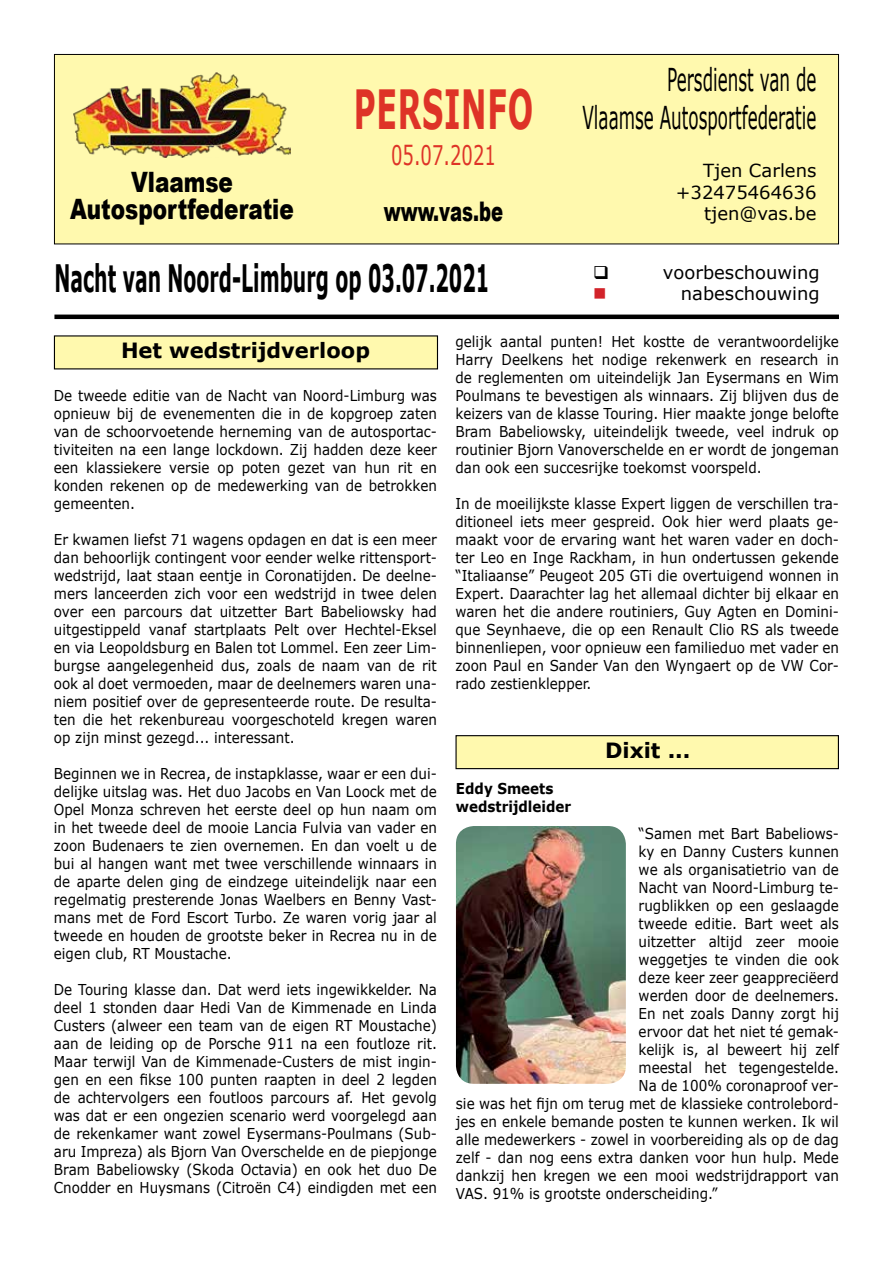
<style>
.page{position:relative;width:893px;height:1263px;background:#fff}
.page>*{position:absolute;margin:0;border:0;box-sizing:border-box;transform-origin:0 0}
.t1{font:700 54px "Verdana";letter-spacing:.025em;color:#de3327;scale:.56 1}
.t2{font:700 37.8px "Verdana";color:#000;scale:.5 1}
.t3{font:31.5px/37.8px "Verdana";color:#000;text-align:right;scale:.53 1}
.t4{font:900 28.05px/27px "Arial";color:#000;text-align:center;scale:.77 1}
.t5{font:900 27px "Arial";color:#000;scale:.67 1}
.t6{font:27px "Verdana";color:#de3327;scale:.67 1}
.t7{font:700 21px "Verdana";color:#000}
.t8{font:18px/21.6px "Verdana";color:#000;text-align:right}
.t9{font:18px "Wingdings";color:#d2232a}
.t10{font:15px/18px "Verdana";color:#000;text-align:justify;scale:.9 1}
.t11{font:700 15px/18px "Verdana";color:#000;scale:.9 1}
</style>
<div class="page">
<div style="left:54px;top:336px;width:383px;height:33px;background:#fff9ae"></div>
<div style="left:54px;top:54px;width:784px;height:190px;background:#fff9ae"></div>
<div style="left:54px;top:54px;width:785px;height:190px;border:1px solid #000"></div>
<img style="left:73px;top:73px;width:218px;height:85px">
<hr style="left:54px;top:315px;width:785px;height:4px;background:#000">
<div style="left:456px;top:736px;width:382px;height:33px;background:#fff9ae"></div>
<div style="left:455px;top:735px;width:384px;height:34px;border:1px solid #000"></div>
<img style="left:456px;top:826px;width:170px;height:258px">
<h3 class="t4" style="left:70px;top:168px;width:292px">Vlaamse<br>Autosportfederatie</h3>
<h1 class="t1" style="left:354px;top:75px;width:322px">PERSINFO</h1>
<h3 class="t6" style="left:391px;top:136px;width:158px">05.07.2021</h3>
<h3 class="t5" style="left:384px;top:192px;width:180px">www.vas.be</h3>
<h3 class="t3" style="left:582px;top:61px;width:443px">Persdienst van de<br>Vlaamse Autosportfederatie</h3>
<p class="t8" style="left:676px;top:160px;width:142px">Tjen Carlens +32475464636 tjen@vas.be</p>
<h2 class="t2" style="left:54px;top:255px;width:871px">Nacht van Noord-Limburg op 03.07.2021</h2>
<p class="t8" style="left:663px;top:261px;width:158px">voorbeschouwing</p>
<p class="t9" style="left:593px;top:284px;width:15px">■</p>
<p class="t8" style="left:681px;top:283px;width:140px">nabeschouwing</p>
<h3 class="t7" style="left:121px;top:337px;width:250px">Het wedstrijdverloop</h3>
<p class="t10" style="left:54px;top:386px;width:427px">De tweede editie van de Nacht van Noord-Limburg was opnieuw bij de evenementen die in de kopgroep zaten van de schoorvoetende herneming van de autosportac&shy;tiviteiten na een lange lockdown. Zij hadden deze keer een klassiekere versie op poten gezet van hun rit en konden rekenen op de medewerking van de betrokken gemeenten.</p>
<p class="t10" style="left:54px;top:530px;width:427px">Er kwamen liefst 71 wagens opdagen en dat is een meer dan behoorlijk contingent voor eender welke rittensport&shy;wedstrijd, laat staan eentje in Coronatijden. De deelne&shy;mers lanceerden zich voor een wedstrijd in twee delen over een parcours dat uitzetter Bart Babeliowsky had uitgestippeld vanaf startplaats Pelt over Hechtel-Eksel en via Leopoldsburg en Balen tot Lommel. Een zeer Lim&shy;burgse aangelegenheid dus, zoals de naam van de rit ook al doet vermoeden, maar de deelnemers waren una&shy;niem positief over de gepresenteerde route. De resulta&shy;ten die het rekenbureau voorgeschoteld kregen waren op zijn minst gezegd... interessant.</p>
<p class="t10" style="left:54px;top:764px;width:427px">Beginnen we in Recrea, de instapklasse, waar er een dui&shy;delijke uitslag was. Het duo Jacobs en Van Loock met de Opel Monza schreven het eerste deel op hun naam om in het tweede deel de mooie Lancia Fulvia van vader en zoon Budenaers te zien overnemen. En dan voelt u de bui al hangen want met twee verschillende winnaars in de aparte delen ging de eindzege uiteindelijk naar een regelmatig presterende Jonas Waelbers en Benny Vast&shy;mans met de Ford Escort Turbo. Ze waren vorig jaar al tweede en houden de grootste beker in Recrea nu in de eigen club, RT Moustache.</p>
<p class="t10" style="left:54px;top:980px;width:427px">De Touring klasse dan. Dat werd iets ingewikkelder. Na deel 1 stonden daar Hedi Van de Kimmenade en Linda Custers (alweer een team van de eigen RT Moustache) aan de leiding op de Porsche 911 na een foutloze rit.<br>Maar terwijl Van de Kimmenade-Custers de mist ingin&shy;gen en een fikse 100 punten raapten in deel 2 legden de achtervolgers een foutloos parcours af. Het gevolg was dat er een ongezien scenario werd voorgelegd aan de rekenkamer want zowel Eysermans-Poulmans (Sub&shy;aru Impreza) als Bjorn Van Overschelde en de piepjonge Bram Babeliowsky (Skoda Octavia) en ook het duo De Cnodder en Huysmans (Citroën C4) eindigden met een</p>
<p class="t10" style="left:455px;top:332px;width:428px">gelijk aantal punten! Het kostte de verantwoordelijke Harry Deelkens het nodige rekenwerk en research in de reglementen om uiteindelijk Jan Eysermans en Wim Poulmans te bevestigen als winnaars. Zij blijven dus de keizers van de klasse Touring. Hier maakte jonge belofte Bram Babeliowsky, uiteindelijk tweede, veel indruk op routinier Bjorn Vanoverschelde en er wordt de jongeman dan ook een succesrijke toekomst voorspeld.</p>
<p class="t10" style="left:455px;top:494px;width:428px">In de moeilijkste klasse Expert liggen de verschillen tra&shy;ditioneel iets meer gespreid. Ook hier werd plaats ge&shy;maakt voor de ervaring want het waren vader en doch&shy;ter Leo en Inge Rackham, in hun ondertussen gekende “Italiaanse” Peugeot 205 GTi die overtuigend wonnen in Expert. Daarachter lag het allemaal dichter bij elkaar en waren het die andere routiniers, Guy Agten en Domini&shy;que Seynhaeve, die op een Renault Clio RS als tweede binnenliepen, voor opnieuw een familieduo met vader en zoon Paul en Sander Van den Wyngaert op de VW Cor&shy;rado zestienklepper.</p>
<p class="t11" style="left:456px;top:779px;width:130px">Eddy Smeets wedstrijdleider</p>
<h3 class="t7" style="left:605px;top:737px;width:87px">Dixit ...</h3>
<p class="t10" style="left:639px;top:824px;width:224px">“Samen met Bart Babeliows-</p>
<p class="t10" style="left:639px;top:842px;width:224px">ky en Danny Custers kunnen</p>
<p class="t10" style="left:639px;top:860px;width:224px">we als organisatietrio van de</p>
<p class="t10" style="left:639px;top:878px;width:224px">Nacht van Noord-Limburg te-</p>
<p class="t10" style="left:639px;top:896px;width:224px">rugblikken op een geslaagde</p>
<p class="t10" style="left:639px;top:914px;width:224px">tweede editie. Bart weet als</p>
<p class="t10" style="left:639px;top:932px;width:224px">uitzetter altijd zeer mooie</p>
<p class="t10" style="left:639px;top:950px;width:224px">weggetjes te vinden die ook</p>
<p class="t10" style="left:639px;top:968px;width:224px">deze keer zeer geappreciëerd</p>
<p class="t10" style="left:639px;top:986px;width:224px">werden door de deelnemers.</p>
<p class="t10" style="left:639px;top:1004px;width:224px">En net zoals Danny zorgt hij</p>
<p class="t10" style="left:639px;top:1022px;width:224px">ervoor dat het niet té gemak-</p>
<p class="t10" style="left:639px;top:1040px;width:224px">kelijk is, al beweert hij zelf</p>
<p class="t10" style="left:639px;top:1058px;width:224px">meestal het tegengestelde.</p>
<p class="t10" style="left:639px;top:1076px;width:224px">Na de 100% coronaproof ver-</p>
<p class="t10" style="left:456px;top:1094px;width:427px">sie was het fijn om terug met de klassieke controlebord-</p>
<p class="t10" style="left:456px;top:1112px;width:427px">jes en enkele bemande posten te kunnen werken. Ik wil</p>
<p class="t10" style="left:456px;top:1130px;width:427px">alle medewerkers - zowel in voorbereiding als op de dag</p>
<p class="t10" style="left:456px;top:1148px;width:427px">zelf - dan nog eens extra danken voor hun hulp. Mede</p>
<p class="t10" style="left:456px;top:1166px;width:427px">dankzij hen kregen we een mooi wedstrijdrapport van</p>
<p class="t10" style="left:456px;top:1184px;width:292px">VAS. 91% is grootste onderscheiding.”</p>
</div>
